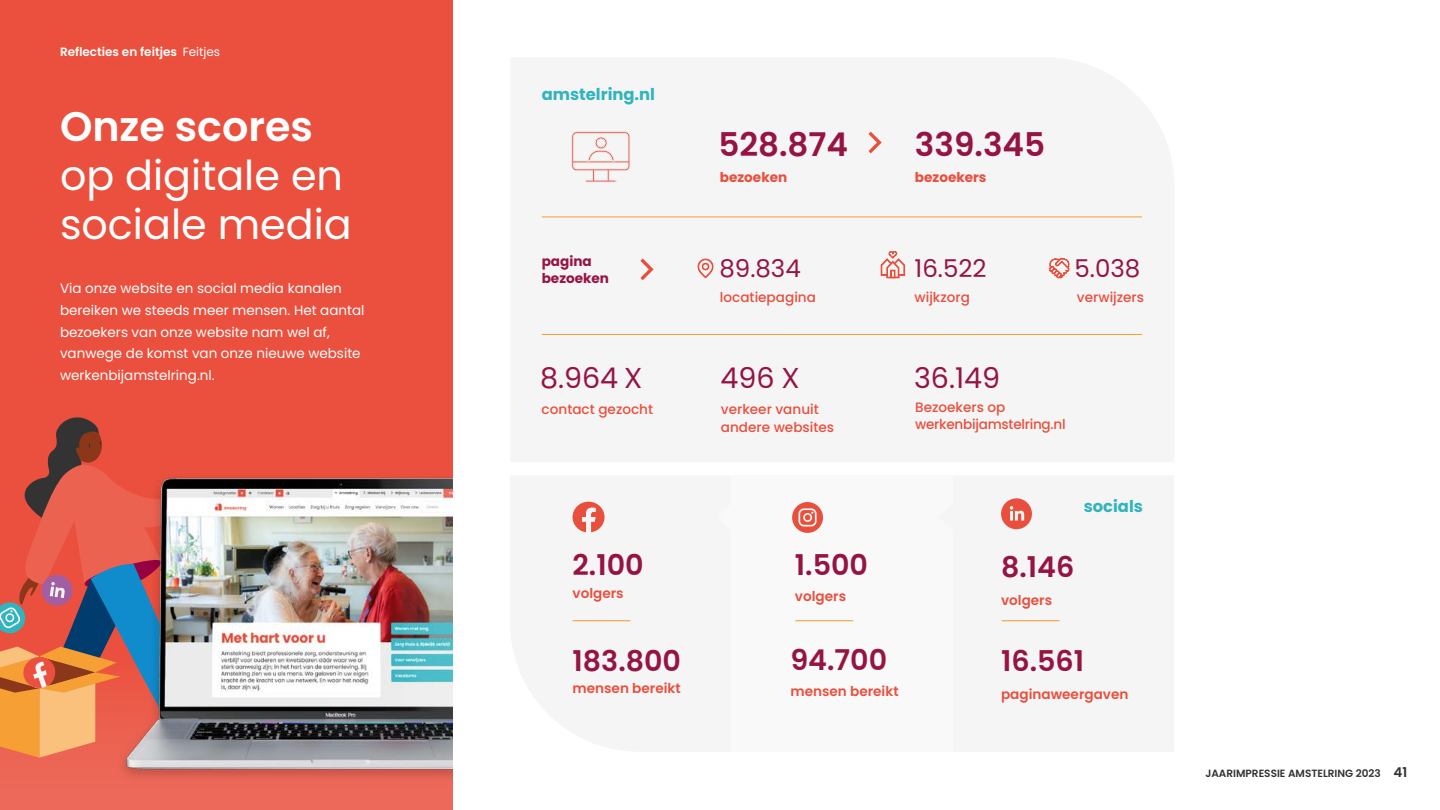
<style>
.page{position:relative;width:1440px;height:810px;background:#fff}
.page>*{position:absolute;margin:0;border:0;box-sizing:border-box;transform-origin:0 0}
.t1{font:41.25px/48.8px "Poppins";color:#fff}
.t2{font:600 41.25px "Poppins";color:#fff}
.t3{font:600 32.62px "Poppins";color:#951444}
.t4{font:600 28.58px "Poppins";color:#951444}
.t5{font:28.58px "Poppins";color:#951444}
.t6{font:24.53px "Poppins";color:#951444}
.t7{font:700 16.35px "Poppins";color:#30b4be}
.t8{font:500 13.58px/17.7px "Poppins";color:#e94f3d}
.t9{font:600 13.58px "Poppins";color:#e94f3d}
.t10{font:500 13.58px/17.7px "Poppins";letter-spacing:-.02em;color:#e94f3d}
.t11{font:700 13.58px "Poppins";color:#e94f3d}
.t12{font:700 13.58px/16.4px "Poppins";color:#951444}
.t13{font:13.5px/21.8px "Poppins";color:#fff}
.t14{font:600 12px "Poppins";color:#fff}
.t15{font:600 10.5px "Poppins";color:#323232}
.s1{font-weight:400}
.s2{font-weight:300;font-size:36.75px}
.s3{font-size:13.5px}
</style>
<div class="page">
<div style="left:541px;top:134px;width:602px;height:201px;background:#f5f5f5"></div>
<div style="left:731px;top:475px;width:222px;height:277px;background:#f9f9f9"></div>
<svg style="left:573px;top:502px;width:32px;height:31px"></svg>
<div style="left:1001px;top:498px;width:31px;height:31px;background:#e94f3d;border-radius:50%"></div>
<svg style="left:1010px;top:506px;width:14px;height:15px"></svg>
<svg style="left:865px;top:131px;width:19px;height:26px"></svg>
<svg style="left:637px;top:255px;width:19px;height:29px"></svg>
<svg style="left:571px;top:131px;width:59px;height:51px"></svg>
<hr style="left:573px;top:621px;width:57px;height:1px;background:#f49e34">
<hr style="left:795px;top:621px;width:58px;height:1px;background:#f49e34">
<hr style="left:1002px;top:621px;width:58px;height:1px;background:#f49e34">
<svg style="left:698px;top:259px;width:15px;height:19px"></svg>
<hr style="left:542px;top:217px;width:600px;height:1px;background:#f49e34">
<hr style="left:542px;top:334px;width:600px;height:1px;background:#f49e34">
<svg style="left:881px;top:251px;width:24px;height:27px"></svg>
<svg style="left:1048px;top:257px;width:22px;height:21px"></svg>
<div style="left:0;top:0;width:452px;height:752px;background:#ea503d"></div>
<img style="left:0;top:477px;width:452px;height:333px">
<svg style="left:0;top:417px;width:209px;height:341px"></svg>
<div style="left:792px;top:502px;width:31px;height:31px;background:#e94f3d;border-radius:50%"></div>
<svg style="left:799px;top:508px;width:18px;height:19px"></svg>
<p class="t14" style="left:60px;top:45px;width:162px">Reflecties en feitjes <span class="s1">Feitjes</span></p>
<h1 class="t2" style="left:60px;top:103px;width:255px">Onze scores</h1>
<h1 class="t1" style="left:60px;top:151px;width:293px">op digitale en sociale media</h1>
<p class="t13" style="left:60px;top:278px;width:306px">Via onze website en social media kanalen bereiken we steeds meer mensen. Het aantal bezoekers van onze website nam wel af, vanwege de komst van onze nieuwe website werkenbijamstelring.nl.</p>
<p class="t7" style="left:542px;top:85px;width:115px">amstelring.nl</p>
<h2 class="t3" style="left:718px;top:125px;width:131px">528.874</h2>
<h2 class="t3" style="left:915px;top:125px;width:132px">339.345</h2>
<p class="t11" style="left:720px;top:169px;width:69px">bezoeken</p>
<p class="t11" style="left:915px;top:169px;width:73px">bezoekers</p>
<p class="t12" style="left:542px;top:253px;width:69px">pagina bezoeken</p>
<h3 class="t6" style="left:720px;top:254px;width:83px">89.834</h3>
<h3 class="t6" style="left:915px;top:254px;width:74px">16.522</h3>
<h3 class="t6" style="left:1075px;top:254px;width:67px">5.038</h3>
<p class="t8" style="left:720px;top:288px;width:98px">locatiepagina</p>
<p class="t8" style="left:915px;top:288px;width:57px">wijkzorg</p>
<p class="t8" style="left:1077px;top:288px;width:69px">verwijzers</p>
<h3 class="t5" style="left:540px;top:361px;width:103px">8.964 <span class="s2">x</span></h3>
<h3 class="t5" style="left:721px;top:361px;width:80px">496 <span class="s2">x</span></h3>
<h3 class="t5" style="left:914px;top:361px;width:88px">36.149</h3>
<p class="t8" style="left:542px;top:400px;width:113px">contact gezocht</p>
<p class="t8" style="left:721px;top:400px;width:115px">verkeer vanuit andere websites</p>
<p class="t10" style="left:915px;top:398px;width:152px">Bezoekers op werkenbijamstelring.nl</p>
<p class="t7" style="left:1084px;top:496px;width:61px">socials</p>
<h3 class="t4" style="left:573px;top:548px;width:73px">2.100</h3>
<h3 class="t4" style="left:795px;top:548px;width:75px">1.500</h3>
<h3 class="t4" style="left:1001px;top:551px;width:75px">8.146</h3>
<p class="t9" style="left:573px;top:585px;width:53px">volgers</p>
<p class="t9" style="left:795px;top:588px;width:53px">volgers</p>
<p class="t9" style="left:1001px;top:593px;width:53px">volgers</p>
<h3 class="t4" style="left:573px;top:644px;width:110px">183.800</h3>
<h3 class="t4" style="left:790px;top:644px;width:98px">94.700</h3>
<h3 class="t4" style="left:1001px;top:645px;width:85px">16.561</h3>
<p class="t9" style="left:573px;top:681px;width:110px">mensen bereikt</p>
<p class="t9" style="left:790px;top:683px;width:110px">mensen bereikt</p>
<p class="t9" style="left:1001px;top:687px;width:129px">paginaweergaven</p>
<p class="t15" style="left:1205px;top:767px;width:203px">JAARIMPRESSIE AMSTELRING 2023 <span class="s3">41</span></p>
</div>
